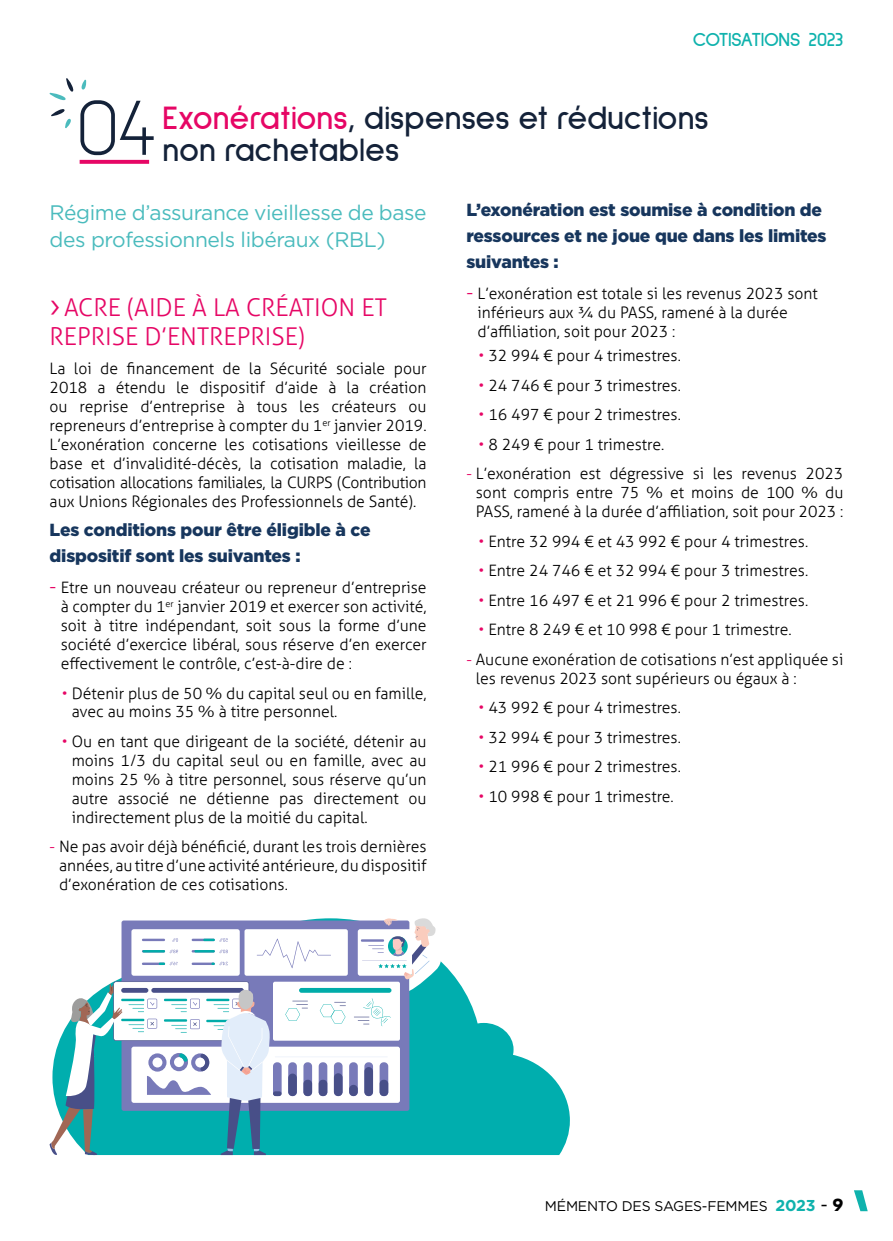
<style>
.page{position:relative;width:893px;height:1241px;background:#fff}
.page>*{position:absolute;margin:0;border:0;box-sizing:border-box;transform-origin:0 0}
.t1{font:300 81.2px "Sulphur Point";color:#142239}
.t2{font:700 34.12px "Sulphur Point";color:#142239}
.t3{font:300 24.5px/29.4px "Aller";color:#e60665}
.t4{font:21px/26.2px "Gotham";letter-spacing:-.02em;color:#4abbbd}
.t5{font:700 19.95px "Sulphur Point";letter-spacing:-.02em;color:#0fb2ad}
.t6{font:900 17.5px/26.2px "Gotham";letter-spacing:-.01em;color:#17365d}
.t7{font:300 15.75px/18.9px "Aller";color:#000;text-align:justify}
.t8{font:14px "Gotham";letter-spacing:-.015em;color:#000}
.s1{color:#e60665}
.s2{font-size:31.5px}
.s3{font-size:19.25px;color:#e60665}
.s4{font-weight:700;font-size:15.75px;color:#0fb2ad}
.s5{font-size:18.2px}
.s6{font-family:"Novecentowide";font-weight:700;font-size:17.5px}
</style>
<div class="page">
<svg style="left:854px;top:1190px;width:14px;height:20px"></svg>
<svg style="left:442px;top:962px;width:128px;height:192px;fill:#00aeae"></svg>
<svg style="left:80px;top:160px;width:69px;height:4px"></svg>
<svg style="left:50px;top:78px;width:36px;height:50px"></svg>
<svg style="left:50px;top:918px;width:392px;height:237px"></svg>
<p class="t5" style="left:693px;top:28px;width:152px">COTISATIONS 2023</p>
<h1 class="t1" style="left:77px;top:82px;width:81px">04</h1>
<h2 class="t2" style="left:163px;top:99px;width:548px"><span class="s1">Exonérations</span>, dispenses et réductions</h2>
<h2 class="t2" style="left:163px;top:130px;width:239px">non rachetables</h2>
<h3 class="t4" style="left:50px;top:199px;width:379px">Régime d’assurance vieillesse de base des professionnels libéraux (RBL)</h3>
<h3 class="t3" style="left:50px;top:292px;width:339px"><span class="s2">›</span>ACRE (AIDE À LA CRÉATION ET<br>REPRISE D’ENTREPRISE)</h3>
<p class="t7" style="left:50px;top:359px;width:379px">La loi de financement de la Sécurité sociale pour 2018 a étendu le dispositif d’aide à la création ou reprise d’entreprise à tous les créateurs ou repreneurs d’entreprise à compter du 1<sup>er</sup> janvier 2019.<br>L’exonération concerne les cotisations vieillesse de base et d’invalidité-décès, la cotisation maladie, la cotisation allocations familiales, la CURPS (Contribution aux Unions Régionales des Professionnels de Santé).</p>
<p class="t6" style="left:50px;top:516px;width:323px">Les conditions pour être éligible à ce dispositif sont les suivantes :</p>
<p class="t7" style="left:61px;top:578px;width:367px;text-indent:-11px"><span class="s3">-</span> Etre un nouveau créateur ou repreneur d’entreprise à compter du 1<sup>er</sup> janvier 2019 et exercer son activité, soit à titre indépendant, soit sous la forme d’une société d’exercice libéral, sous réserve d’en exercer effectivement le contrôle, c’est-à-dire de :</p>
<p class="t7" style="left:72px;top:683px;width:356px;text-indent:-10px"><span class="s1">•</span> Détenir plus de 50 % du capital seul ou en famille, avec au moins 35 % à titre personnel.</p>
<p class="t7" style="left:72px;top:731px;width:356px;text-indent:-10px"><span class="s1">•</span> Ou en tant que dirigeant de la société, détenir au moins 1/3 du capital seul ou en famille, avec au moins 25 % à titre personnel, sous réserve qu’un autre associé ne détienne pas directement ou indirectement plus de la moitié du capital.</p>
<p class="t7" style="left:59px;top:837px;width:369px;text-indent:-9px"><span class="s1">-</span> Ne pas avoir déjà bénéficié, durant les trois dernières années, au titre d’une activité antérieure, du dispositif d’exonération de ces cotisations.</p>
<p class="t6" style="left:466px;top:196px;width:362px">L’exonération est soumise à condition de ressources et ne joue que dans les limites suivantes :</p>
<p class="t7" style="left:477px;top:284px;width:342px;text-align:left;text-indent:-11px"><span class="s3">-</span> L’exonération est totale si les revenus 2023 sont inférieurs aux ¾ du PASS, ramené à la durée d’affiliation, soit pour 2023 :</p>
<p class="t7" style="left:479px;top:346px;width:204px"><span class="s1">•</span> 32 994 € pour 4 trimestres.</p>
<p class="t7" style="left:479px;top:376px;width:204px"><span class="s1">•</span> 24 746 € pour 3 trimestres.</p>
<p class="t7" style="left:479px;top:405px;width:204px"><span class="s1">•</span> 16 497 € pour 2 trimestres.</p>
<p class="t7" style="left:479px;top:435px;width:187px"><span class="s1">•</span> 8 249 € pour 1 trimestre.</p>
<p class="t7" style="left:476px;top:464px;width:369px;text-indent:-9px"><span class="s1">-</span> L’exonération est dégressive si les revenus 2023 sont compris entre 75 % et moins de 100 % du PASS, ramené à la durée d’affiliation, soit pour 2023 :</p>
<p class="t7" style="left:479px;top:531px;width:331px"><span class="s1">•</span> Entre 32 994 € et 43 992 € pour 4 trimestres.</p>
<p class="t7" style="left:479px;top:561px;width:331px"><span class="s1">•</span> Entre 24 746 € et 32 994 € pour 3 trimestres.</p>
<p class="t7" style="left:479px;top:590px;width:331px"><span class="s1">•</span> Entre 16 497 € et 21 996 € pour 2 trimestres.</p>
<p class="t7" style="left:479px;top:620px;width:315px"><span class="s1">•</span> Entre 8 249 € et 10 998 € pour 1 trimestre.</p>
<p class="t7" style="left:476px;top:649px;width:369px;text-indent:-9px"><span class="s1">-</span> Aucune exonération de cotisations n’est appliquée si les revenus 2023 sont supérieurs ou égaux à :</p>
<p class="t7" style="left:479px;top:698px;width:204px"><span class="s1">•</span> 43 992 € pour 4 trimestres.</p>
<p class="t7" style="left:479px;top:727px;width:204px"><span class="s1">•</span> 32 994 € pour 3 trimestres.</p>
<p class="t7" style="left:479px;top:757px;width:204px"><span class="s1">•</span> 21 996 € pour 2 trimestres.</p>
<p class="t7" style="left:479px;top:786px;width:197px"><span class="s1">•</span> 10 998 € pour 1 trimestre.</p>
<p class="t8" style="left:545px;top:1197px;width:300px">MÉMENTO DES SAGES-FEMMES <span class="s4">2023</span> <span class="s5">-</span> <span class="s6">9</span></p>
</div>
